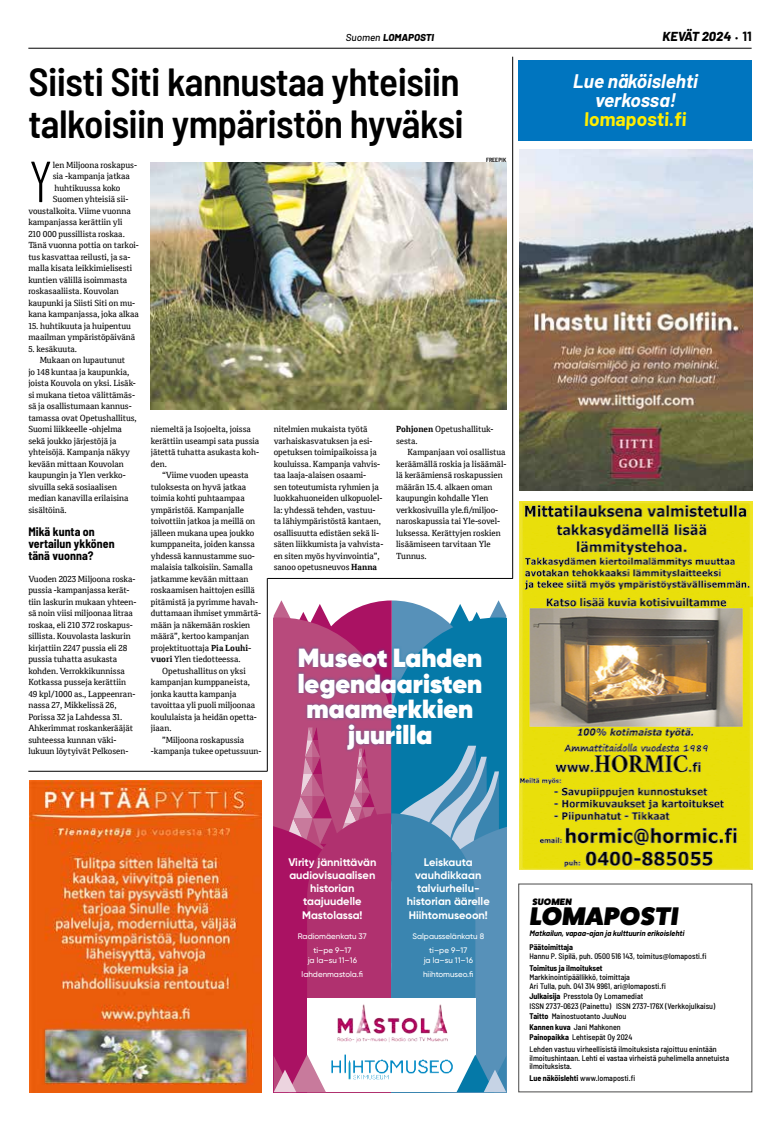
<style>
.page{position:relative;width:780px;height:1134px;background:#fff}
.page>*{position:absolute;margin:0;border:0;box-sizing:border-box;transform-origin:0 0}
.t1{font:300 57.8px "Barlow Condensed";color:#000}
.t2{font:600 semi-condensed 39.2px/42px "Barlow";letter-spacing:-.015em;color:#000}
.t3{font:800 26.2px/25.5px "Gilroy";color:#fff;text-align:center}
.t4{font:800 25.6px "Fat Frank";color:#000;scale:1.05 1}
.t5{font:italic 700 19.2px/19.2px "Barlow";color:#fff;text-align:center}
.t6{font:700 19.2px "Barlow";color:#ffed00}
.t7{font:italic 800 13px "Barlow";color:#000}
.t8{font:700 semi-condensed 12px/12px "Barlow";letter-spacing:.005em;color:#000}
.t9{font:700 11px/13.2px "Gilroy";color:#fff;text-align:center}
.t10{font:italic 800 10px "Barlow";color:#000}
.t11{font:800 9.3px "Fat Frank";color:#000;scale:1.04 1}
.t12{font:8.5px/11.5px "Cordale";letter-spacing:-.005em;color:#000}
.t13{font:500 semi-condensed 8px/10.3px "Barlow";color:#000}
.t14{font:500 8px/14px "Gilroy";color:#fff;text-align:center}
.t15{font:700 semi-condensed 8px "Barlow";color:#000}
.t16{font:italic 700 7.7px "Barlow";color:#000}
.t17{font:600 semi-condensed 6px "Barlow";letter-spacing:.005em;color:#000}
.s1{font-weight:500}
.s2{font-weight:400;font-style:normal;font-size:10px}
.s3{font-weight:700;font-style:normal}
.s4{font-weight:700}
</style>
<div class="page">
<hr style="left:28px;top:48px;width:723px;height:1px;background:#000">
<img style="left:519px;top:150px;width:233px;height:340px">
<hr style="left:267px;top:578px;width:246px;height:1px;background:#000">
<img style="left:29px;top:780px;width:232px;height:312px">
<img style="left:519px;top:501px;width:233px;height:368px">
<hr style="left:267px;top:578px;width:1px;height:193px;background:#000">
<hr style="left:28px;top:771px;width:239px;height:1px;background:#000">
<svg style="left:274px;top:600px;width:232px;height:492px;background:#8776a2"></svg>
<hr style="left:512px;top:57px;width:1px;height:522px;background:#000">
<img style="left:151px;top:162px;width:355px;height:247px">
<div style="left:518px;top:60px;width:233px;height:80px;background:#0075bf"></div>
<p class="t10" style="left:346px;top:30px;width:90px"><span class="s1">Suomen</span> LOMAPOSTI</p>
<h3 class="t7" style="left:662px;top:27px;width:91px">KEVÄT 2024 <span class="s2">•</span> <span class="s3">11</span></h3>
<h2 class="t2" style="left:29px;top:60px;width:436px">Siisti Siti kannustaa yhteisiin talkoisiin ympäristön hyväksi</h2>
<h1 class="t1" style="left:29px;top:140px;width:25px">Y</h1>
<p class="t12" style="left:53px;top:159px;width:86px">len Miljoona roskapus-</p>
<p class="t12" style="left:53px;top:170px;width:79px">sia -kampanja jatkaa</p>
<p class="t12" style="left:54px;top:182px;width:67px">huhtikuussa koko</p>
<p class="t12" style="left:53px;top:193px;width:77px">Suomen yhteisiä sii-</p>
<p class="t12" style="left:28px;top:205px;width:104px">voustalkoita. Viime vuonna</p>
<p class="t12" style="left:28px;top:216px;width:96px">kampanjassa kerättiin yli</p>
<p class="t12" style="left:28px;top:228px;width:98px">210 000 pussillista roskaa.</p>
<p class="t12" style="left:28px;top:239px;width:112px">Tänä vuonna pottia on tarkoi-</p>
<p class="t12" style="left:28px;top:251px;width:104px">tus kasvattaa reilusti, ja sa-</p>
<p class="t12" style="left:28px;top:262px;width:105px">malla kisata leikkimielisesti</p>
<p class="t12" style="left:28px;top:274px;width:100px">kuntien välillä isoimmasta</p>
<p class="t12" style="left:28px;top:285px;width:92px">roskasaaliista. Kouvolan</p>
<p class="t12" style="left:28px;top:297px;width:108px">kaupunki ja Siisti Siti on mu-</p>
<p class="t12" style="left:28px;top:308px;width:112px">kana kampanjassa, joka alkaa</p>
<p class="t12" style="left:28px;top:320px;width:108px">15. huhtikuuta ja huipentuu maailman ympäristöpäivänä</p>
<p class="t12" style="left:28px;top:343px;width:50px">5. kesäkuuta.</p>
<p class="t12" style="left:40px;top:354px;width:87px">Mukaan on lupautunut</p>
<p class="t12" style="left:28px;top:366px;width:103px">jo 148 kuntaa ja kaupunkia,</p>
<p class="t12" style="left:28px;top:377px;width:109px">joista Kouvola on yksi. Lisäk-</p>
<p class="t12" style="left:28px;top:389px;width:108px">si mukana tietoa välittämäs-</p>
<p class="t12" style="left:28px;top:400px;width:105px">sä ja osallistumaan kannus-</p>
<p class="t12" style="left:28px;top:412px;width:110px">tamassa ovat Opetushallitus,</p>
<p class="t12" style="left:28px;top:423px;width:95px">Suomi liikkeelle -ohjelma</p>
<p class="t12" style="left:28px;top:435px;width:90px">sekä joukko järjestöjä ja</p>
<p class="t12" style="left:28px;top:446px;width:103px">yhteisöjä. Kampanja näkyy</p>
<p class="t12" style="left:28px;top:458px;width:97px">kevään mittaan Kouvolan</p>
<p class="t12" style="left:28px;top:469px;width:99px">kaupungin ja Ylen verkko-</p>
<p class="t12" style="left:28px;top:481px;width:90px">sivuilla sekä sosiaalisen</p>
<p class="t12" style="left:28px;top:492px;width:102px">median kanavilla erilaisina</p>
<p class="t12" style="left:28px;top:504px;width:40px">sisältöinä.</p>
<h3 class="t8" style="left:28px;top:525px;width:88px">Mikä kunta on vertailun ykkönen tänä vuonna?</h3>
<p class="t12" style="left:28px;top:573px;width:110px">Vuoden 2023 Miljoona roska&shy;pussia -kampanjassa kerät&shy;tiin laskurin mukaan yhteen&shy;sä noin viisi miljoonaa litraa roskaa, eli 210 372 roskapus&shy;sillista. Kouvolasta laskurin kirjattiin 2247 pussia eli 28 pussia tuhatta asukasta kohden. Verrokkikunnissa<br>Kotkassa pusseja kerättiin<br>49 kpl/1000 as., Lappeenran&shy;nassa 27, Mikkelissä 26,<br>Porissa 32 ja Lahdessa 31.<br>Ahkerimmat roskankerääjät suhteessa kunnan väki&shy;lukuun löytyivät Pelkosen-</p>
<p class="t12" style="left:151px;top:423px;width:110px">niemeltä ja Isojoelta, joissa kerättiin useampi sata pussia jätettä tuhatta asukasta koh&shy;den.</p>
<p class="t12" style="left:162px;top:469px;width:88px">“Viime vuoden upeasta</p>
<p class="t12" style="left:151px;top:481px;width:97px">tuloksesta on hyvä jatkaa</p>
<p class="t12" style="left:151px;top:492px;width:95px">toimia kohti puhtaampaa</p>
<p class="t12" style="left:151px;top:504px;width:95px">ympäristöä. Kampanjalle</p>
<p class="t12" style="left:151px;top:515px;width:106px">toivottiin jatkoa ja meillä on</p>
<p class="t12" style="left:151px;top:527px;width:105px">jälleen mukana upea joukko</p>
<p class="t12" style="left:151px;top:538px;width:106px">kumppaneita, joiden kanssa</p>
<p class="t12" style="left:151px;top:550px;width:105px">yhdessä kannustamme suo-</p>
<p class="t12" style="left:151px;top:561px;width:103px">malaisia talkoisiin. Samalla</p>
<p class="t12" style="left:151px;top:573px;width:99px">jatkamme kevään mittaan</p>
<p class="t12" style="left:151px;top:584px;width:106px">roskaamisen haittojen esillä</p>
<p class="t12" style="left:151px;top:596px;width:109px">pitämistä ja pyrimme havah-</p>
<p class="t12" style="left:151px;top:607px;width:112px">duttamaan ihmiset ymmärtä-</p>
<p class="t12" style="left:151px;top:619px;width:101px">mään ja näkemään roskien</p>
<p class="t12" style="left:151px;top:630px;width:100px">määrä”, kertoo kampanjan</p>
<p class="t12" style="left:151px;top:642px;width:102px">projektituottaja <span class="s4">Pia Louhi-</span></p>
<p class="t12" style="left:151px;top:653px;width:91px"><span class="s4">vuori</span> Ylen tiedotteessa.</p>
<p class="t12" style="left:162px;top:665px;width:85px">Opetushallitus on yksi</p>
<p class="t12" style="left:151px;top:676px;width:101px">kampanjan kumppaneista,</p>
<p class="t12" style="left:151px;top:688px;width:87px">jonka kautta kampanja</p>
<p class="t12" style="left:151px;top:699px;width:106px">tavoittaa yli puoli miljoonaa</p>
<p class="t12" style="left:151px;top:711px;width:108px">koululaista ja heidän opetta-</p>
<p class="t12" style="left:151px;top:722px;width:22px">jiaan.</p>
<p class="t12" style="left:162px;top:734px;width:84px">”Miljoona roskapussia</p>
<p class="t12" style="left:151px;top:745px;width:112px">-kampanja tukee opetussuun-</p>
<p class="t17" style="left:486px;top:156px;width:22px">FREEPIK</p>
<p class="t12" style="left:274px;top:423px;width:111px">nitelmien mukaista työtä varhaiskasvatuksen ja esi&shy;opetuksen toimipaikoissa ja kouluissa. Kampanja vahvis&shy;taa laaja-alaisen osaami-<br>sen toteutumista ryhmien ja luokkahuoneiden ulkopuolel&shy;la: yhdessä tehden, vastuu&shy;ta lähiympäristöstä kantaen, osallisuutta edistäen sekä li&shy;säten liikkumista ja vahvista&shy;en siten myös hyvinvointia”, sanoo opetusneuvos <span class="s4">Hanna</span></p>
<p class="t12" style="left:396px;top:423px;width:99px"><span class="s4">Pohjonen</span> Opetushallituk&shy;sesta.</p>
<p class="t12" style="left:396px;top:446px;width:112px;text-indent:11px">Kampanjaan voi osallistua keräämällä roskia ja lisäämäl&shy;lä keräämiensä roskapussien määrän 15.4. alkaen oman kaupungin kohdalle Ylen verkkosivuilla yle.fi/miljoo&shy;naroskapussia tai Yle-sovel&shy;luksessa. Kerättyjen roskien lisäämiseen tarvitaan Yle<br>Tunnus.</p>
<h3 class="t3" style="left:297px;top:645px;width:186px">Museot Lahden legendaaristen maamerkkien juurilla</h3>
<h3 class="t5" style="left:573px;top:70px;width:126px">Lue näköislehti verkossa!</h3>
<h3 class="t6" style="left:584px;top:105px;width:105px">lomaposti.fi</h3>
<p class="t9" style="left:288px;top:855px;width:89px">Virity jännittävän audiovisuaalisen historian taajuudelle<br>Mastolassa!</p>
<p class="t14" style="left:298px;top:929px;width:70px">Radiomäenkatu 37 ti–pe 9–17</p>
<p class="t14" style="left:301px;top:953px;width:63px">ja la–su 11–16 lahdenmastola.fi</p>
<p class="t9" style="left:407px;top:855px;width:84px">Leiskauta vauhdikkaan talviurheilu&shy;historian äärelle<br>Hiihtomuseoon!</p>
<p class="t14" style="left:412px;top:929px;width:73px">Salpausselänkatu 8 ti–pe 9–17</p>
<p class="t14" style="left:423px;top:953px;width:52px;text-align:left">ja la–su 11–16 hiihtomuseo.fi</p>
<p class="t11" style="left:532px;top:896px;width:40px">SUOMEN</p>
<p class="t15" style="left:529px;top:942px;width:45px">Päätoimittaja</p>
<p class="t13" style="left:529px;top:951px;width:178px">Hannu P. Sipilä, puh. 0500 516 143, toimitus@lomaposti.fi</p>
<p class="t15" style="left:529px;top:963px;width:75px">Toimitus ja ilmoitukset</p>
<p class="t13" style="left:529px;top:972px;width:138px;line-height:8.9px">Markkinointipäällikkö, toimittaja<br>Ari Tulla, puh. 041 314 9961, ari@lomaposti.fi</p>
<p class="t13" style="left:529px;top:991px;width:187px"><span class="s4">Julkaisija</span> Presstola Oy Lomamediat<br>ISSN 2737-0623 (Painettu) ISSN 2737-176X (Verkkojulkaisu)<br><span class="s4">Taitto</span> Mainostuotanto JuuNou<br><span class="s4">Kannen kuva</span> Jani Mahkonen<br><span class="s4">Painopaikka</span> Lehtisepät Oy 2024</p>
<p class="t13" style="left:529px;top:1044px;width:201px;line-height:8.9px">Lehden vastuu virheellisistä ilmoituksista rajoittuu enintään ilmoitushintaan. Lehti ei vastaa virheistä puhelimella annetuista ilmoituksista.</p>
<p class="t13" style="left:529px;top:1072px;width:107px"><span class="s4">Lue näköislehti</span> www.lomaposti.fi</p>
<h3 class="t4" style="left:529px;top:902px;width:146px">LOMAPOSTI</h3>
<p class="t16" style="left:529px;top:927px;width:156px">Matkailun, vapaa-ajan ja kulttuurin erikoislehti</p>
</div>
